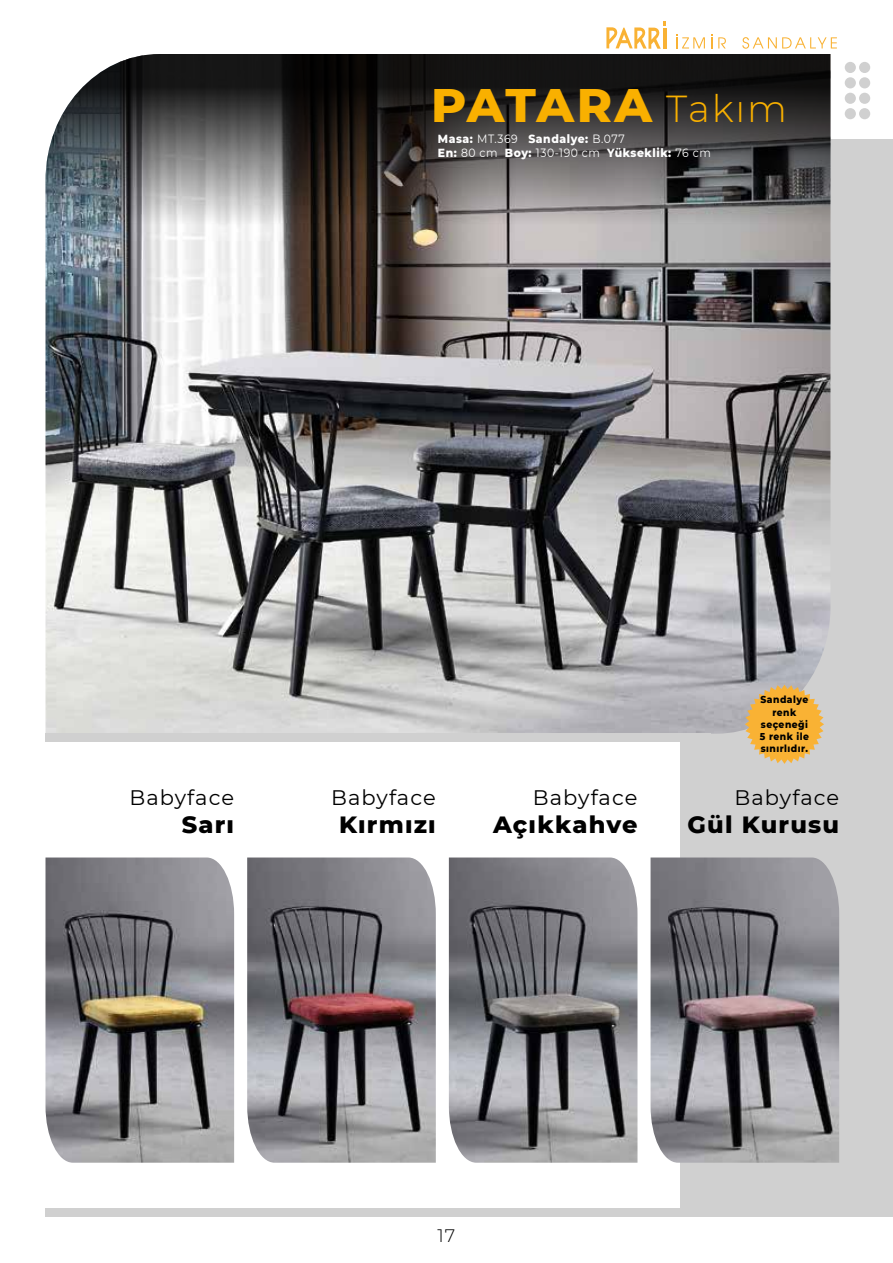
<style>
.page{position:relative;width:893px;height:1263px;background:#fff}
.page>*{position:absolute;margin:0;border:0;box-sizing:border-box;transform-origin:0 0}
.t1{font:800 48px "Montserrat";letter-spacing:.015em;color:#f9b000}
.t2{font:800 24px "Montserrat";letter-spacing:.05em;color:#000}
.t3{font:21px "Montserrat";letter-spacing:.05em;color:#000}
.t4{font:300 18px "Montserrat";color:#000}
.t5{font:800 12px/14.4px "Montserrat";letter-spacing:.05em;color:#fff;scale:.9 1}
.t6{font:800 10.2px/12.3px "Montserrat";letter-spacing:.05em;color:#000;text-align:center;scale:.9 1}
.s1{font-weight:300;font-size:37.5px}
.s2{font-weight:400}
</style>
<div class="page">
<svg style="left:606px;top:22px;width:60px;height:27px"></svg>
<svg style="left:742px;top:37px;width:95px;height:12px"></svg>
<svg style="left:676px;top:34px;width:29px;height:15px"></svg>
<svg style="left:712px;top:34px;width:14px;height:15px"></svg>
<div style="left:680px;top:139px;width:213px;height:1078px;background:#d0d0d0"></div>
<div style="left:859px;top:62px;width:11px;height:11px;background:#d0d0d0;border-radius:50%"></div>
<div style="left:845px;top:62px;width:11px;height:11px;background:#d0d0d0;border-radius:50%"></div>
<div style="left:859px;top:77px;width:11px;height:11px;background:#d0d0d0;border-radius:50%"></div>
<div style="left:845px;top:77px;width:11px;height:11px;background:#d0d0d0;border-radius:50%"></div>
<div style="left:859px;top:93px;width:11px;height:11px;background:#d0d0d0;border-radius:50%"></div>
<div style="left:845px;top:93px;width:11px;height:11px;background:#d0d0d0;border-radius:50%"></div>
<div style="left:859px;top:108px;width:11px;height:11px;background:#d0d0d0;border-radius:50%"></div>
<div style="left:845px;top:108px;width:11px;height:11px;background:#d0d0d0;border-radius:50%"></div>
<img style="left:45px;top:607px;width:785px;height:127px">
<svg style="left:45px;top:54px;width:785px;height:553px;background:#767576"></svg>
<img style="left:45px;top:857px;width:189px;height:306px">
<img style="left:247px;top:857px;width:189px;height:306px">
<img style="left:449px;top:857px;width:188px;height:306px">
<img style="left:651px;top:857px;width:188px;height:306px">
<div style="left:45px;top:734px;width:666px;height:8px;background:#d0d0d0"></div>
<div style="left:45px;top:1208px;width:666px;height:9px;background:#d0d0d0"></div>
<svg style="left:745px;top:685px;width:79px;height:79px"></svg>
<h1 class="t1" style="left:431px;top:70px;width:357px">PATARA <span class="s1">Takım</span></h1>
<p class="t5" style="left:438px;top:131px;width:305px">Masa: <span class="s2">MT.369</span> Sandalye: <span class="s2">B.077<br></span>En: <span class="s2">80 cm</span> Boy: <span class="s2">130-190 cm</span> Yükseklik: <span class="s2">76 cm</span></p>
<h3 class="t3" style="left:130px;top:783px;width:106px">Babyface</h3>
<h2 class="t2" style="left:182px;top:807px;width:54px">Sarı</h2>
<h3 class="t3" style="left:331px;top:783px;width:106px">Babyface</h3>
<h2 class="t2" style="left:339px;top:807px;width:98px">Kırmızı</h2>
<h3 class="t3" style="left:533px;top:783px;width:106px">Babyface</h3>
<h2 class="t2" style="left:493px;top:807px;width:146px">Açıkkahve</h2>
<p class="t6" style="left:760px;top:693px;width:56px">Sandalye renk seçeneği<br>5 renk ile sınırlıdır.</p>
<h3 class="t3" style="left:735px;top:783px;width:106px">Babyface</h3>
<h2 class="t2" style="left:687px;top:807px;width:153px">Gül Kurusu</h2>
<h3 class="t4" style="left:438px;top:1223px;width:19px">17</h3>
</div>
